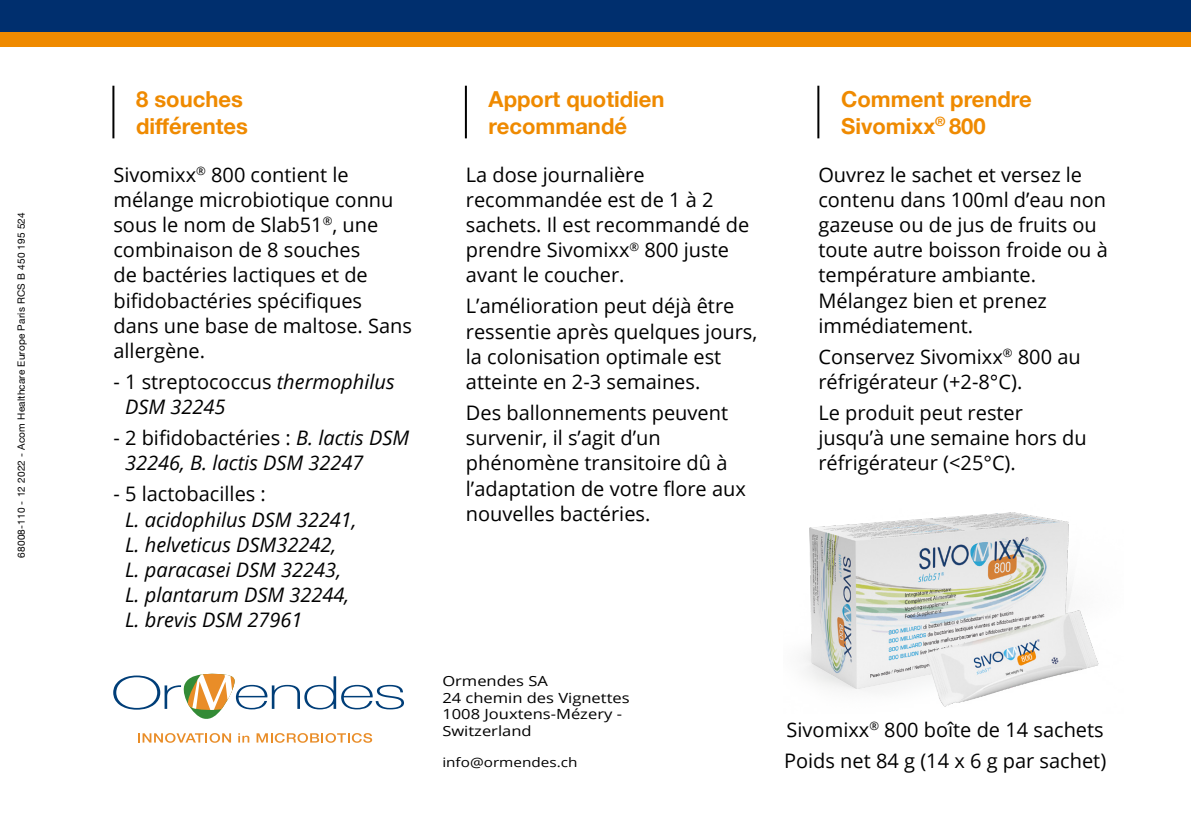
<style>
.page{position:relative;width:1191px;height:840px;background:#fff}
.page>*{position:absolute;margin:0;border:0;box-sizing:border-box;transform-origin:0 0}
.t1{font:700 22px/26.4px "Helvetica Neue";color:#ef8a00}
.t2{font:20px/25.2px "Open Sans";color:#000}
.t3{font:italic 20px/25.2px "Open Sans";color:#000}
.t4{font:14px/16.8px "Open Sans";color:#000;scale:1.18 1}
.t5{font:13px "Open Sans";color:#000;scale:1.18 1}
.t6{font:10px "Helvetica Neue";letter-spacing:.02em;color:#000}
.s1{font-style:normal}
</style>
<div class="page">
<hr style="left:112px;top:86px;width:2px;height:52px;background:#000">
<hr style="left:465px;top:86px;width:2px;height:52px;background:#000">
<hr style="left:817px;top:86px;width:2px;height:52px;background:#000">
<svg style="left:138px;top:733px;width:93px;height:9px"></svg>
<svg style="left:238px;top:733px;width:11px;height:9px"></svg>
<svg style="left:256px;top:733px;width:116px;height:9px"></svg>
<svg style="left:113px;top:673px;width:291px;height:46px"></svg>
<div style="left:0;top:0;width:1191px;height:36px;background:#002f6e"></div>
<div style="left:0;top:32px;width:1191px;height:14px;background:#ef8a00"></div>
<img style="left:803px;top:512px;width:296px;height:195px">
<p class="t6" style="left:14px;top:557px;width:347px;rotate:-90deg">68008-110 - 12 2022 - Acom Healthcare Europe Paris RCS B 450 195 524</p>
<p class="t1" style="left:136px;top:87px;width:113px">8 souches différentes</p>
<p class="t2" style="left:113px;top:161px;width:300px">Sivomixx<sup>®</sup> 800 contient le mélange microbiotique connu sous le nom de Slab51<sup>®</sup>, une combinaison de 8 souches<br>de bactéries lactiques et de bifidobactéries spécifiques dans une base de maltose. Sans allergène.</p>
<p class="t3" style="left:125px;top:368px;width:271px;text-indent:-12px"><span class="s1">- 1 streptococcus</span> thermophilus<br>DSM 32245</p>
<p class="t3" style="left:125px;top:424px;width:286px;text-indent:-12px"><span class="s1">- 2 bifidobactéries :</span> B. lactis DSM<br>32246, B. lactis DSM 32247</p>
<p class="t2" style="left:113px;top:480px;width:154px">- 5 lactobacilles :</p>
<p class="t3" style="left:125px;top:506px;width:233px">L. acidophilus DSM 32241,<br>L. helveticus DSM32242,<br>L. paracasei DSM 32243,<br>L. plantarum DSM 32244,<br>L. brevis DSM 27961</p>
<p class="t1" style="left:488px;top:87px;width:177px">Apport quotidien recommandé</p>
<p class="t2" style="left:466px;top:161px;width:285px">La dose journalière recommandée est de 1 à 2 sachets. Il est recommandé de prendre Sivomixx<sup>®</sup> 800 juste avant le coucher.</p>
<p class="t2" style="left:466px;top:293px;width:293px">L’amélioration peut déjà être ressentie après quelques jours, la colonisation optimale est atteinte en 2-3 semaines.</p>
<p class="t2" style="left:466px;top:399px;width:281px">Des ballonnements peuvent survenir, il s’agit d’un phénomène transitoire dû à l’adaptation de votre flore aux nouvelles bactéries.</p>
<p class="t1" style="left:841px;top:87px;width:192px">Comment prendre<br>Sivomixx<sup>®</sup> 800</p>
<p class="t2" style="left:818px;top:161px;width:291px">Ouvrez le sachet et versez le contenu dans 100ml d’eau non gazeuse ou de jus de fruits ou toute autre boisson froide ou à température ambiante.<br>Mélangez bien et prenez immédiatement.</p>
<p class="t2" style="left:818px;top:343px;width:264px">Conservez Sivomixx<sup>®</sup> 800 au réfrigérateur (+2-8°C).</p>
<p class="t2" style="left:818px;top:399px;width:270px">Le produit peut rester jusqu’à une semaine hors du réfrigérateur (&lt;25°C).</p>
<p class="t4" style="left:442px;top:671px;width:160px">Ormendes SA<br>24 chemin des Vignettes<br>1008 Jouxtens-Mézery -<br>Switzerland</p>
<p class="t5" style="left:442px;top:753px;width:116px">info@ormendes.ch</p>
<p class="t2" style="left:784px;top:713px;width:324px;line-height:30.8px">Sivomixx<sup>®</sup> 800 boîte de 14 sachets<br>Poids net 84 g (14 x 6 g par sachet)</p>
</div>
